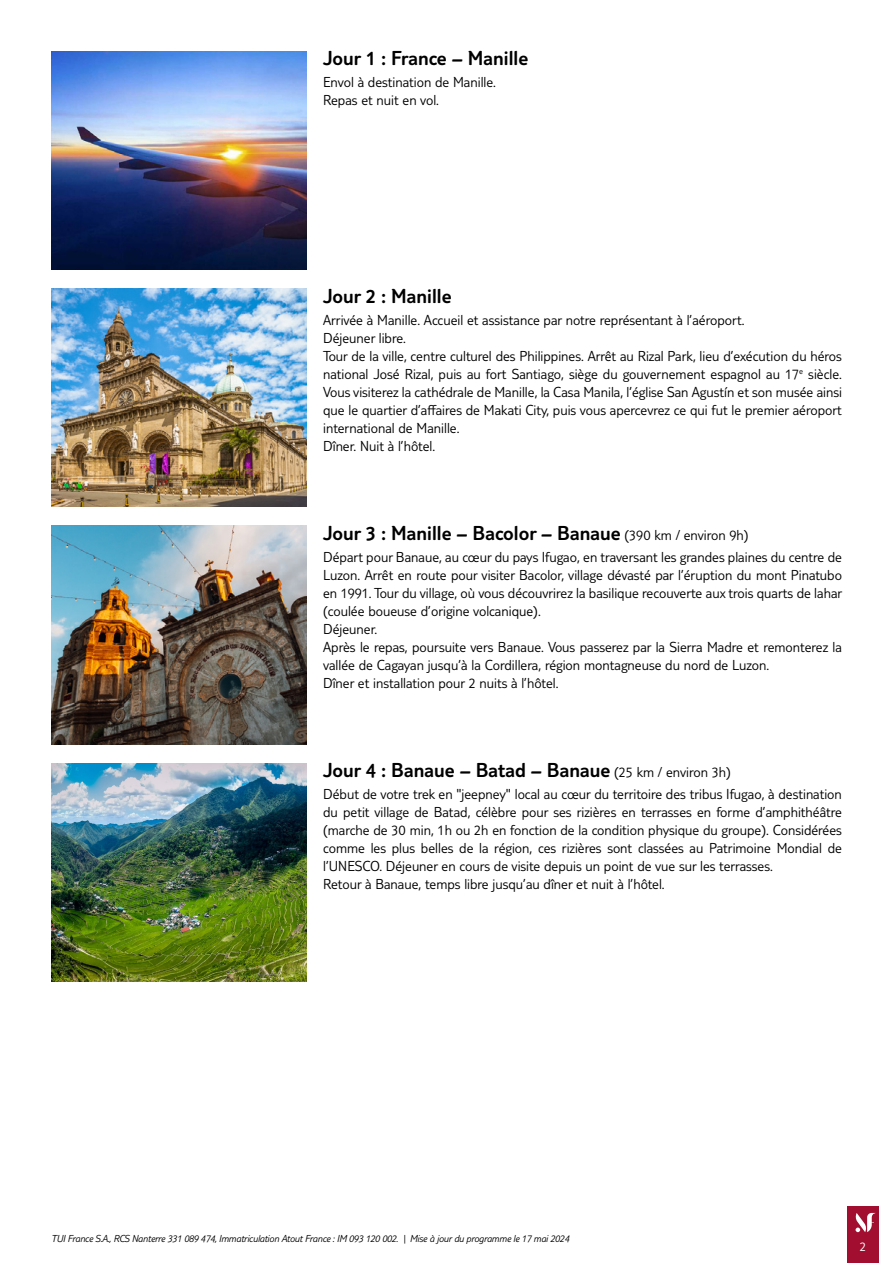
<style>
.page{position:relative;width:893px;height:1263px;background:#fff}
.page>*{position:absolute;margin:0;border:0;box-sizing:border-box;transform-origin:0 0}
.t1{font:300 21px "TUI Type";color:#000}
.t2{font:300 15px/18px "TUI Type";color:#000}
.t3{font:300 13.5px "TUI Type";color:#fff}
.t4{font:italic 300 10.5px "TUI Type";letter-spacing:-.02em;color:#000}
.s1{font-size:15px}
</style>
<div class="page">
<div style="left:847px;top:1206px;width:32px;height:57px;background:#a10e2f"></div>
<svg style="left:855px;top:1213px;width:21px;height:19px"></svg>
<img style="left:51px;top:51px;width:255px;height:219px">
<img style="left:51px;top:288px;width:255px;height:219px">
<img style="left:51px;top:526px;width:255px;height:218px">
<img style="left:51px;top:763px;width:255px;height:218px">
<h1 class="t1" style="left:323px;top:46px;width:207px">Jour 1 : France – Manille</h1>
<p class="t2" style="left:323px;top:73px;width:174px">Envol à destination de Manille.<br>Repas et nuit en vol.</p>
<h1 class="t1" style="left:323px;top:283px;width:130px">Jour 2 : Manille</h1>
<p class="t2" style="left:323px;top:310px;width:520px">Arrivée à Manille. Accueil et assistance par notre représentant à l’aéroport.<br>Déjeuner libre.<br>Tour de la ville, centre culturel des Philippines. Arrêt au Rizal Park, lieu d’exécution du héros national José Rizal, puis au fort Santiago, siège du gouvernement espagnol au 17<sup>e</sup> siècle.<br>Vous visiterez la cathédrale de Manille, la Casa Manila, l’église San Agustín et son musée ainsi que le quartier d’affaires de Makati City, puis vous apercevrez ce qui fut le premier aéroport international de Manille.<br>Dîner. Nuit à l’hôtel.</p>
<h1 class="t1" style="left:323px;top:521px;width:427px">Jour 3 : Manille – Bacolor – Banaue <span class="s1">(390 km / environ 9h)</span></h1>
<p class="t2" style="left:323px;top:548px;width:521px">Départ pour Banaue, au cœur du pays Ifugao, en traversant les grandes plaines du centre de Luzon. Arrêt en route pour visiter Bacolor, village dévasté par l’éruption du mont Pinatubo en 1991. Tour du village, où vous découvrirez la basilique recouverte aux trois quarts de lahar (coulée boueuse d’origine volcanique).<br>Déjeuner.<br>Après le repas, poursuite vers Banaue. Vous passerez par la Sierra Madre et remonterez la vallée de Cagayan jusqu’à la Cordillera, région montagneuse du nord de Luzon.<br>Dîner et installation pour 2 nuits à l’hôtel.</p>
<h1 class="t1" style="left:323px;top:758px;width:409px">Jour 4 : Banaue – Batad – Banaue <span class="s1">(25 km / environ 3h)</span></h1>
<p class="t2" style="left:323px;top:785px;width:520px">Début de votre trek en "jeepney" local au cœur du territoire des tribus Ifugao, à destination du petit village de Batad, célèbre pour ses rizières en terrasses en forme d’amphithéâtre (marche de 30 min, 1h ou 2h en fonction de la condition physique du groupe). Considérées comme les plus belles de la région, ces rizières sont classées au Patrimoine Mondial de l’UNESCO. Déjeuner en cours de visite depuis un point de vue sur les terrasses.<br>Retour à Banaue, temps libre jusqu’au dîner et nuit à l’hôtel.</p>
<p class="t4" style="left:51px;top:1232px;width:520px">TUI France S.A., RCS Nanterre 331 089 474, Immatriculation Atout France : IM 093 120 002. | Mise à jour du programme le 17 mai 2024</p>
<p class="t3" style="left:860px;top:1239px;width:8px">2</p>
</div>
